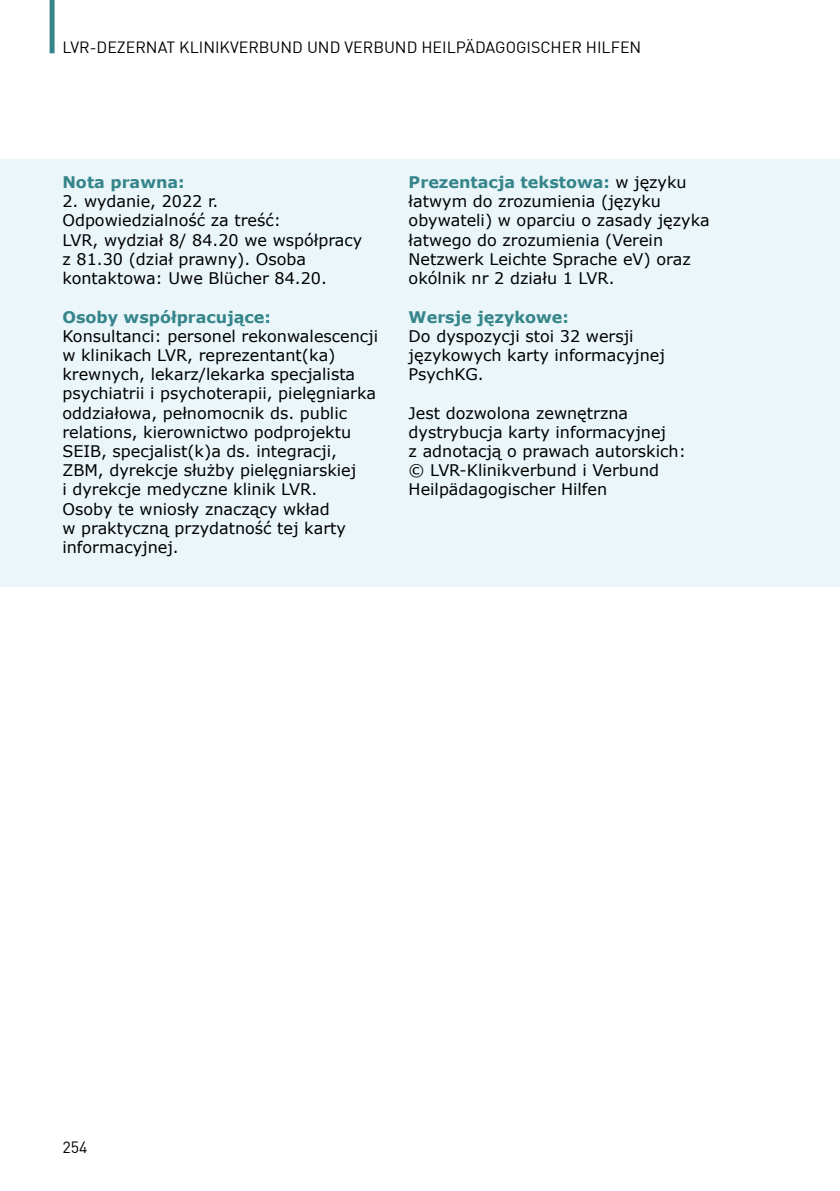
<style>
.page{position:relative;width:840px;height:1191px;background:#fff}
.page>*{position:absolute;margin:0;border:0;box-sizing:border-box;transform-origin:0 0}
.kleiner_Impressum{font:16px/19.2px "Verdana";color:#000}
.t1{font:16px "DIN";color:#000}
.kleiner_Impressum-2{font:700 16px "Verdana";color:#35858a}
.s1{font-weight:700;color:#35858a}
</style>
<div class="page">
<div style="left:50px;top:0;width:5px;height:53px;background:#35858a"></div>
<div style="left:0;top:159px;width:839px;height:428px;background:#eaf6f9"></div>
<p class="t1" style="left:62px;top:37px;width:580px">LVR-DEZERNAT KLINIKVERBUND UND VERBUND HEILPÄDAGOGISCHER HILFEN</p>
<p class="kleiner_Impressum-2" style="left:62px;top:171px;width:124px">Nota prawna:</p>
<p class="kleiner_Impressum" style="left:62px;top:192px;width:157px">2. wydanie, 2022 r.</p>
<p class="kleiner_Impressum" style="left:62px;top:211px;width:220px">Odpowiedzialność za treść:</p>
<p class="kleiner_Impressum" style="left:62px;top:230px;width:301px">LVR, wydział 8/ 84.20 we współpracy z 81.30 (dział prawny). Osoba kontaktowa: Uwe Blücher 84.20.</p>
<p class="kleiner_Impressum-2" style="left:62px;top:305px;width:210px">Osoby współpracujące:</p>
<p class="kleiner_Impressum" style="left:62px;top:326px;width:317px">Konsultanci: personel rekonwalescencji w klinikach LVR, reprezentant(ka) krewnych, lekarz/lekarka specjalista psychiatrii i psychoterapii, pielęgniarka oddziałowa, pełnomocnik ds. public relations, kierownictwo podprojektu SEIB, specjalist(k)a ds. integracji, ZBM, dyrekcje służby pielęgniarskiej<br>i dyrekcje medyczne klinik LVR.<br>Osoby te wniosły znaczący wkład<br>w praktyczną przydatność tej karty informacyjnej.</p>
<p class="kleiner_Impressum" style="left:408px;top:172px;width:302px"><span class="s1">Prezentacja tekstowa:</span> w języku łatwym do zrozumienia (języku obywateli) w oparciu o zasady języka łatwego do zrozumienia (Verein<br>Netzwerk Leichte Sprache eV) oraz okólnik nr 2 działu 1 LVR.</p>
<p class="kleiner_Impressum-2" style="left:408px;top:305px;width:162px">Wersje językowe:</p>
<p class="kleiner_Impressum" style="left:408px;top:326px;width:258px">Do dyspozycji stoi 32 wersji językowych karty informacyjnej<br>PsychKG.</p>
<p class="kleiner_Impressum" style="left:408px;top:403px;width:278px">Jest dozwolona zewnętrzna dystrybucja karty informacyjnej<br>z adnotacją o prawach autorskich:</p>
<p class="kleiner_Impressum" style="left:408px;top:460px;width:252px">© LVR-Klinikverbund i Verbund<br>Heilpädagogischer Hilfen</p>
<p class="t1" style="left:62px;top:1137px;width:27px">254</p>
</div>
